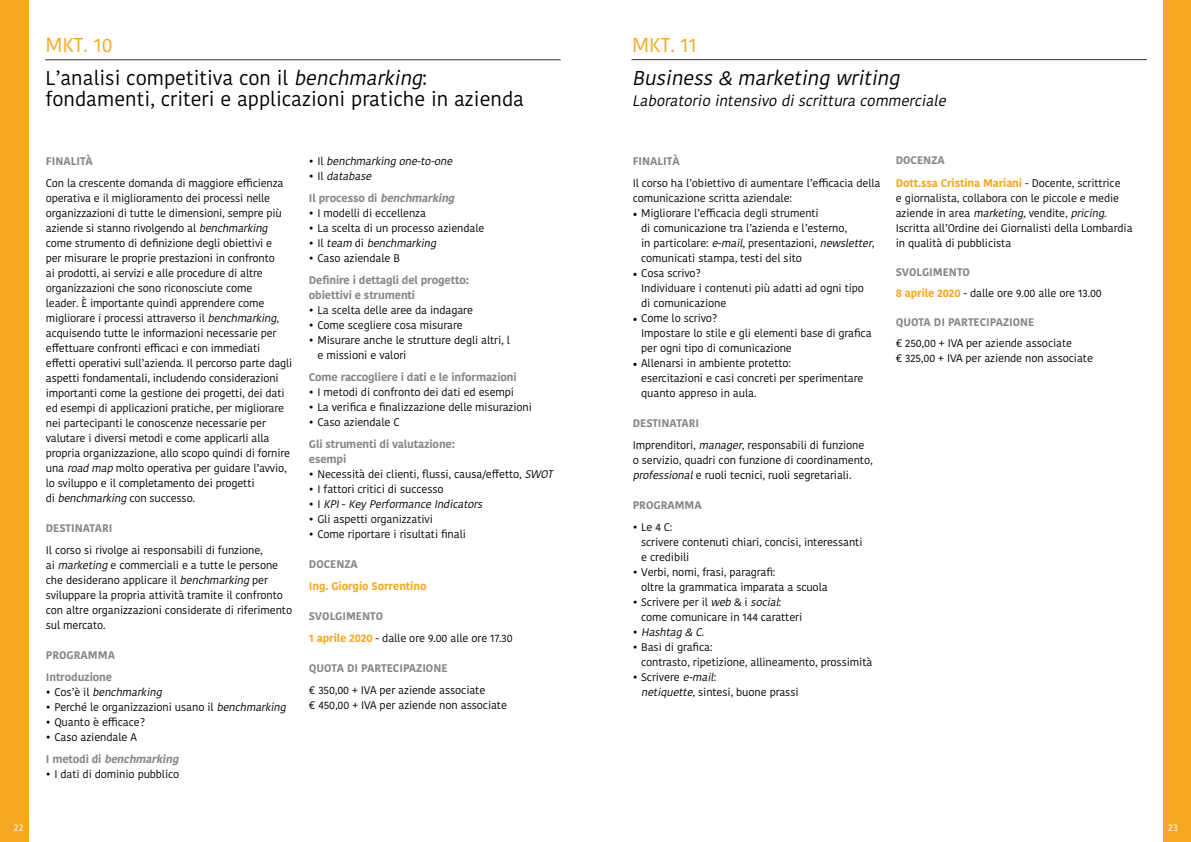
<style>
.page{position:relative;width:1191px;height:842px;background:#fff}
.page>*{position:absolute;margin:0;border:0;box-sizing:border-box;transform-origin:0 0}
.t1{font:20px/21px "Kohinoor Devanagari";color:#000}
.t2{font:italic 20px "Kohinoor Devanagari";color:#000}
.t3{font:20px "Kohinoor Devanagari";color:#f7a823}
.t4{font:italic 15px "Kohinoor Devanagari";color:#000}
.t5{font:11px/15px "Kohinoor Devanagari";letter-spacing:-.01em;color:#000}
.t6{font:700 11px/22px "Kohinoor Devanagari";letter-spacing:-.01em;color:#878787}
.t7{font:italic 11px "Kohinoor Devanagari";color:#000}
.t8{font:700 11px/22px "Kohinoor Devanagari";letter-spacing:-.01em;color:#f7a823}
.t9{font:10px "Kohinoor Devanagari";color:#fff}
.s1{font-style:italic}
.s2{font-style:normal}
.s3{font-weight:700;color:#878787}
.s4{font-weight:700;font-style:italic;color:#878787}
.s5{font-weight:400;color:#000}
.s6{font-weight:400;font-style:italic;color:#000}
.s7{font-weight:700;color:#f7a823}
.s8{font-family:"Minion Pro";font-size:12px}
.s9{color:#878787}
</style>
<div class="page">
<div style="left:1163px;top:0;width:28px;height:842px;background:#f7a823"></div>
<div style="left:0;top:0;width:28px;height:842px;background:#f7a823"></div>
<hr style="left:631px;top:59px;width:515px;height:1px;background:#372b21">
<hr style="left:45px;top:60px;width:515px;height:1px;background:#372b21">
<h1 class="t3" style="left:45px;top:34px;width:69px">MKT. 10</h1>
<h1 class="t1" style="left:45px;top:67px;width:480px">L’analisi competitiva con il <span class="s1">benchmarking</span>: fondamenti, criteri e applicazioni pratiche in azienda</h1>
<p class="t6" style="left:46px;top:150px;width:49px">FINALITÀ</p>
<p class="t5" style="left:46px;top:175px;width:248px">Con la crescente domanda di maggiore efficienza operativa e il miglioramento dei processi nelle organizzazioni di tutte le dimensioni, sempre più aziende si stanno rivolgendo al <span class="s1">benchmarking </span>come strumento di definizione degli obiettivi e<br>per misurare le proprie prestazioni in confronto<br>ai prodotti, ai servizi e alle procedure di altre organizzazioni che sono riconosciute come<br>leader. È importante quindi apprendere come migliorare i processi attraverso il <span class="s1">benchmarking</span>, acquisendo tutte le informazioni necessarie per effettuare confronti efficaci e con immediati effetti operativi sull’azienda. Il percorso parte dagli aspetti fondamentali, includendo considerazioni importanti come la gestione dei progetti, dei dati ed esempi di applicazioni pratiche, per migliorare nei partecipanti le conoscenze necessarie per valutare i diversi metodi e come applicarli alla propria organizzazione, allo scopo quindi di fornire una <span class="s1">roadmap</span>molto operativa per guidare l’avvio, lo sviluppo e il completamento dei progetti<br>di <span class="s1">benchmarking</span>con successo.</p>
<p class="t6" style="left:46px;top:517px;width:68px">DESTINATARI</p>
<p class="t5" style="left:46px;top:542px;width:248px">Il corso si rivolge ai responsabili di funzione,<br>ai <span class="s1">marketing</span>e commerciali e a tutte le persone che desiderano applicare il <span class="s1">benchmarking</span>per sviluppare la propria attività tramite il confronto con altre organizzazioni considerate di riferimento sul mercato.</p>
<p class="t6" style="left:46px;top:644px;width:71px">PROGRAMMA<br>Introduzione</p>
<p class="t7" style="left:46px;top:685px;width:121px"><span class="s2">• C o s ’ è i l</span> benchmarking</p>
<p class="t5" style="left:46px;top:699px;width:245px">• Perché le organizzazioni usano il <span class="s1">benchmarking</span></p>
<p class="t5" style="left:46px;top:714px;width:101px">• Quanto è efficace?</p>
<p class="t5" style="left:46px;top:726px;width:137px;line-height:22px">• Caso aziendale A<br><span class="s3">I m e t o d i d i</span> <span class="s4">benchmarking</span></p>
<p class="t5" style="left:46px;top:766px;width:135px">• I dati di dominio pubblico</p>
<p class="t7" style="left:309px;top:154px;width:148px"><span class="s2">• I l</span> benchmarkingone-to-one</p>
<p class="t6" style="left:309px;top:165px;width:150px"><span class="s5">• I l</span> <span class="s6">database<br></span>I l p r o c e s s o d i <span class="s1">benchmarking</span></p>
<p class="t5" style="left:309px;top:205px;width:119px">• I modelli di eccellenza</p>
<p class="t5" style="left:309px;top:220px;width:177px">• La scelta di un processo aziendale</p>
<p class="t7" style="left:309px;top:236px;width:132px"><span class="s2">• I l</span> team <span class="s2">d i</span> benchmarking</p>
<p class="t5" style="left:309px;top:250px;width:93px">• Caso aziendale B</p>
<p class="t6" style="left:309px;top:272px;width:161px;line-height:15px">Definire i dettagli del progetto: obiettivi e strumenti</p>
<p class="t5" style="left:309px;top:302px;width:166px">• La scelta delle aree da indagare</p>
<p class="t5" style="left:309px;top:317px;width:155px">• Come scegliere cosa misurare</p>
<p class="t5" style="left:317px;top:332px;width:194px;text-indent:-9px">• Misurare anche le strutture degli altri, l e missioni e valori</p>
<p class="t6" style="left:309px;top:366px;width:209px">Come raccogliere i dati e le informazioni</p>
<p class="t5" style="left:309px;top:384px;width:207px">• I metodi di confronto dei dati ed esempi</p>
<p class="t5" style="left:309px;top:399px;width:224px">• La verifica e finalizzazione delle misurazioni</p>
<p class="t5" style="left:309px;top:414px;width:92px">• Caso aziendale C</p>
<p class="t6" style="left:309px;top:436px;width:148px;line-height:15px">Gli strumenti di valutazione: esempi</p>
<p class="t5" style="left:309px;top:466px;width:248px">• Necessità dei clienti, flussi, causa/effetto, <span class="s1">SWOT</span></p>
<p class="t5" style="left:309px;top:481px;width:136px">• I fattori critici di successo</p>
<p class="t7" style="left:309px;top:497px;width:178px"><span class="s2">• I</span> KPI<span class="s2">-</span> KeyPerformanceIndicators</p>
<p class="t5" style="left:309px;top:511px;width:125px">• Gli aspetti organizzativi</p>
<p class="t5" style="left:309px;top:526px;width:158px">• Come riportare i risultati finali</p>
<p class="t6" style="left:309px;top:553px;width:51px">DOCENZA</p>
<p class="t8" style="left:309px;top:575px;width:119px">Ing. Giorgio Sorrentino</p>
<p class="t5" style="left:309px;top:605px;width:205px;line-height:22px"><span class="s3">SVOLGIMENTO<br></span><span class="s7">1 aprile 2020</span> - dalle ore 9.00 alle ore 17.30</p>
<p class="t6" style="left:309px;top:657px;width:140px">QUOTA DI PARTECIPAZIONE</p>
<p class="t5" style="left:309px;top:682px;width:200px">€ 350,00 + IVA per aziende associate<br>€ 450,00 + IVA per aziende non associate</p>
<h1 class="t3" style="left:632px;top:33px;width:66px">MKT. 11</h1>
<h1 class="t2" style="left:632px;top:66px;width:275px">Business&amp; marketing writing</h1>
<h2 class="t4" style="left:632px;top:92px;width:320px">Laboratorio intensivo discrittura commerciale</h2>
<p class="t6" style="left:632px;top:149px;width:49px">FINALITÀ</p>
<p class="t5" style="left:632px;top:175px;width:249px">Il corso ha l’obiettivo di aumentare l’efficacia della comunicazione scritta aziendale:</p>
<p class="t5" style="left:641px;top:205px;width:235px;text-indent:-9px"><span class="s8">•</span> Migliorare l’efficacia degli strumenti<br>di comunicazione tra l’azienda e l’esterno,<br>in particolare: <span class="s1">e-mail</span>, presentazioni, <span class="s1">newsletter</span>, comunicati stampa, testi del sito</p>
<p class="t5" style="left:641px;top:265px;width:224px;text-indent:-9px"><span class="s8">•</span> Cosa scrivo?<br>Individuare i contenuti più adatti ad ogni tipo di comunicazione</p>
<p class="t5" style="left:641px;top:310px;width:232px;text-indent:-9px"><span class="s8">•</span> Come lo scrivo?<br>Impostare lo stile e gli elementi base di grafica per ogni tipo di comunicazione</p>
<p class="t5" style="left:641px;top:355px;width:224px;text-indent:-9px"><span class="s8">•</span> Allenarsi in ambiente protetto:<br>esercitazioni e casi concreti per sperimentare quanto appreso in aula.</p>
<p class="t5" style="left:632px;top:412px;width:233px;line-height:22px"><span class="s3">DESTINATARI<br></span>Imprenditori, <span class="s1">manager</span>, responsabili di funzione</p>
<p class="t5" style="left:632px;top:452px;width:241px">o servizio, quadri con funzione di coordinamento, <span class="s1">professional</span>e ruoli tecnici, ruoli segretariali.</p>
<p class="t6" style="left:632px;top:493px;width:71px">PROGRAMMA</p>
<p class="t5" style="left:641px;top:519px;width:223px;text-indent:-9px">• Le 4 C:<br>scrivere contenuti chiari, concisi, interessanti e credibili</p>
<p class="t5" style="left:641px;top:564px;width:188px;text-indent:-9px">• Verbi, nomi, frasi, paragrafi:<br>oltre la grammatica imparata a scuola</p>
<p class="t5" style="left:641px;top:594px;width:163px;text-indent:-9px">• Scrivere per il <span class="s1">web</span>&amp; i <span class="s1">social</span>: come comunicare in 144 caratteri</p>
<p class="t7" style="left:632px;top:625px;width:76px"><span class="s2">•</span> Hashtag&amp; C.</p>
<p class="t5" style="left:641px;top:639px;width:233px;text-indent:-9px">• Basi di grafica:<br>contrasto, ripetizione, allineamento, prossimità</p>
<p class="t5" style="left:641px;top:669px;width:159px;text-indent:-9px">• Scrivere <span class="s1">e-mail</span>:<br><span class="s1">netiquette</span>, sintesi, buone prassi</p>
<p class="t8" style="left:895px;top:149px;width:226px"><span class="s9">DOCENZA<br></span>Dott.ssa Cristina Mariani <span class="s5">- Docente, scrittrice</span></p>
<p class="t5" style="left:895px;top:190px;width:238px">e giornalista, collabora con le piccole e medie aziende in area <span class="s1">marketing</span>, vendite, <span class="s1">pricing</span>.<br>Iscritta all’Ordine dei Giornalisti della Lombardia in qualità di pubblicista</p>
<p class="t5" style="left:895px;top:261px;width:208px;line-height:21px"><span class="s3">SVOLGIMENTO<br></span><span class="s7">8 aprile 2020</span> - dalle ore 9.00 alle ore 13.00</p>
<p class="t6" style="left:895px;top:310px;width:140px">QUOTA DI PARTECIPAZIONE</p>
<p class="t5" style="left:895px;top:335px;width:199px">€ 250,00 + IVA per aziende associate<br>€ 325,00 + IVA per aziende non associate</p>
<p class="t9" style="left:14px;top:821px;width:11px">22</p>
<p class="t9" style="left:1168px;top:821px;width:11px">23</p>
</div>
